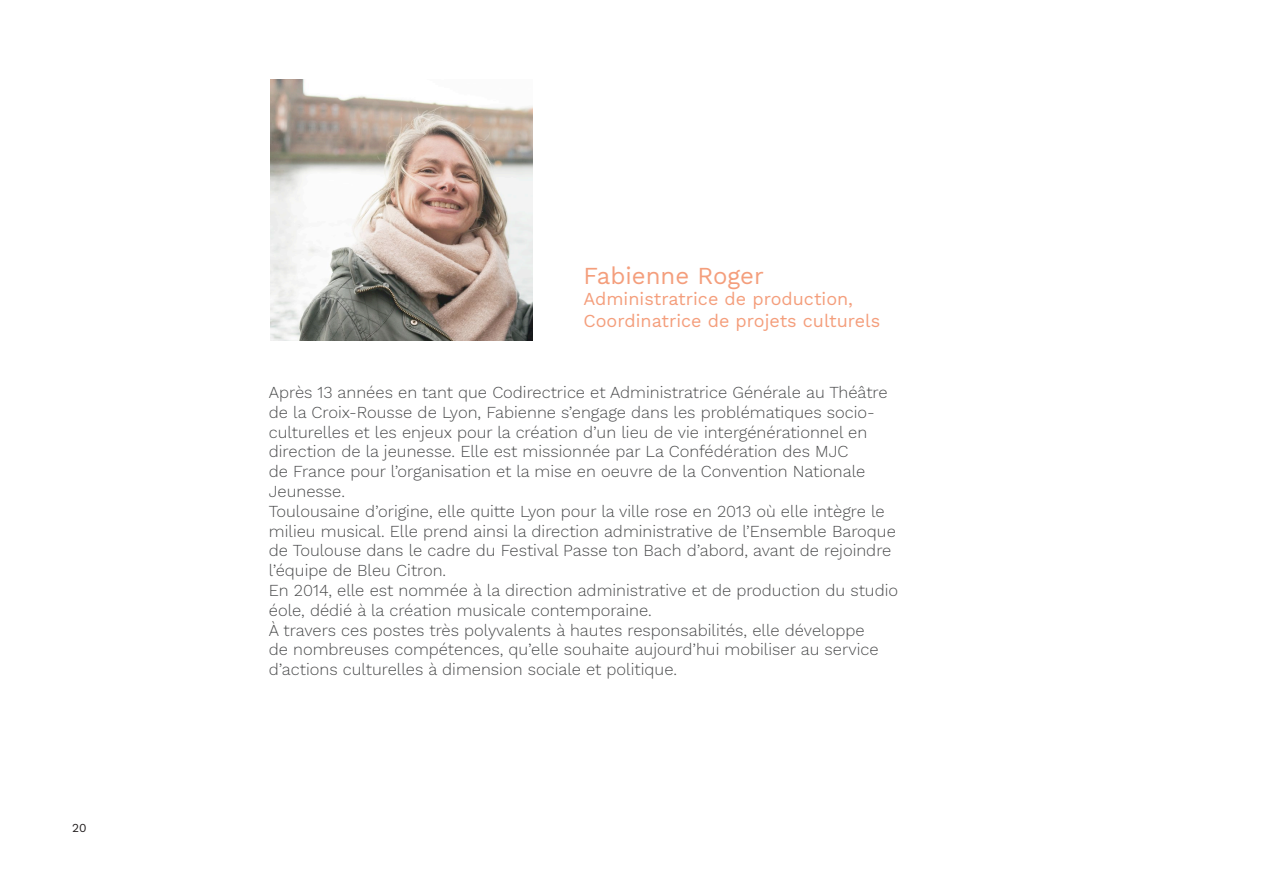
<style>
.page{position:relative;width:1263px;height:893px;background:#fff}
.page>*{position:absolute;margin:0;border:0;box-sizing:border-box;transform-origin:0 0}
.t1{font:24px "Work Sans";color:#f49e7c}
.t2{font:18px "Work Sans";color:#f49e7c}
.t3{font:300 16.5px/19.8px "Work Sans";color:#4b4c4d}
.t4{font:12px "Work Sans";color:#231f20}
</style>
<div class="page">
<hr style="left:1262px;top:0;width:1px;height:893px;background:#f28d65">
<img style="left:270px;top:79px;width:262px;height:261px">
<p class="t4" style="left:72px;top:819px;width:16px">20</p>
<p class="t1" style="left:583px;top:257px;width:182px">Fabienne Roger</p>
<p class="t2" style="left:583px;top:286px;width:271px">Administratrice de production,</p>
<p class="t2" style="left:583px;top:307px;width:298px">Coordinatrice de projets culturels</p>
<p class="t3" style="left:269px;top:382px;width:620px">Après 13 années en tant que Codirectrice et Administratrice Générale au Théâtre de la Croix-Rousse de Lyon, Fabienne s’engage dans les problématiques socio&shy;culturelles et les enjeux pour la création d’un lieu de vie intergénérationnel en direction de la jeunesse. Elle est missionnée par La Confédération des MJC<br>de France pour l’organisation et la mise en oeuvre de la Convention Nationale Jeunesse.</p>
<p class="t3" style="left:269px;top:501px;width:628px">Toulousaine d’origine, elle quitte Lyon pour la ville rose en 2013 où elle intègre le milieu musical. Elle prend ainsi la direction administrative de l’Ensemble Baroque de Toulouse dans le cadre du Festival Passe ton Bach d’abord, avant de rejoindre l’équipe de Bleu Citron.</p>
<p class="t3" style="left:269px;top:580px;width:631px">En 2014, elle est nommée à la direction administrative et de production du studio éole, dédié à la création musicale contemporaine.</p>
<p class="t3" style="left:269px;top:619px;width:611px">À travers ces postes très polyvalents à hautes responsabilités, elle développe de nombreuses compétences, qu’elle souhaite aujourd’hui mobiliser au service d’actions culturelles à dimension sociale et politique.</p>
</div>
